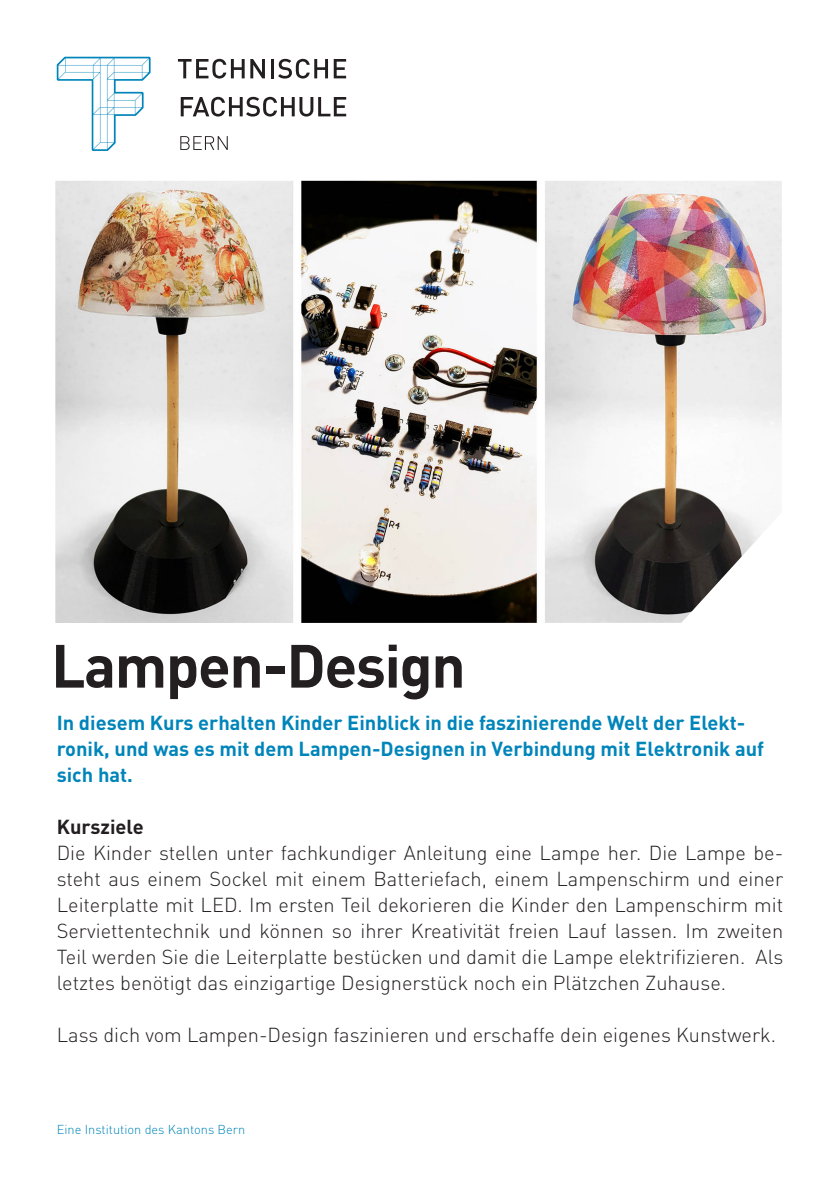
<style>
.page{position:relative;width:840px;height:1191px;background:#fff}
.page>*{position:absolute;margin:0;border:0;box-sizing:border-box;transform-origin:0 0}
.t1{font:700 60px "DINOT";letter-spacing:-.025em;color:#231f20}
.t2{font:300 20px/26px "DINOT";color:#231f20;text-align:justify}
.lead{font:700 20px/26px "DINOT";color:#0085ba}
.t3{font:700 20px "DINOT";color:#231f20}
.p_fusszeile{font:300 12.8px "DINOT";color:#0085ba}
</style>
<div class="page">
<svg style="left:178px;top:59px;width:66px;height:20px"></svg>
<svg style="left:250px;top:59px;width:15px;height:19px"></svg>
<hr style="left:271px;top:59px;width:3px;height:19px;background:#231f20">
<svg style="left:278px;top:59px;width:68px;height:20px"></svg>
<svg style="left:181px;top:97px;width:165px;height:20px"></svg>
<svg style="left:180px;top:136px;width:48px;height:14px"></svg>
<svg style="left:57px;top:57px;width:93px;height:94px"></svg>
<img style="left:55px;top:181px;width:726px;height:442px">
<p class="t1" style="left:51px;top:626px;width:416px">Lampen-Design</p>
<p class="lead" style="left:57px;top:709px;width:708px">In diesem Kurs erhalten Kinder Einblick in die faszinierende Welt der Elekt&shy;ronik, und was es mit dem Lampen-Designen in Verbindung mit Elektronik auf sich hat.</p>
<p class="t3" style="left:57px;top:813px;width:88px">Kursziele</p>
<p class="t2" style="left:57px;top:839px;width:727px">Die Kinder stellen unter fachkundiger Anleitung eine Lampe her. Die Lampe be&shy;steht aus einem Sockel mit einem Batteriefach, einem Lampenschirm und einer Leiterplatte mit LED. Im ersten Teil dekorieren die Kinder den Lampenschirm mit Serviettentechnik und können so ihrer Kreativität freien Lauf lassen. Im zweiten Teil werden Sie die Leiterplatte bestücken und damit die Lampe elektrifizieren. Als letztes benötigt das einzigartige Designerstück noch ein Plätzchen Zuhause.</p>
<p class="t2" style="left:57px;top:1021px;width:720px">Lass dich vom Lampen-Design faszinieren und erschaffe dein eigenes Kunstwerk.</p>
<p class="p_fusszeile" style="left:57px;top:1121px;width:190px">Eine Institution des Kantons Bern</p>
</div>
